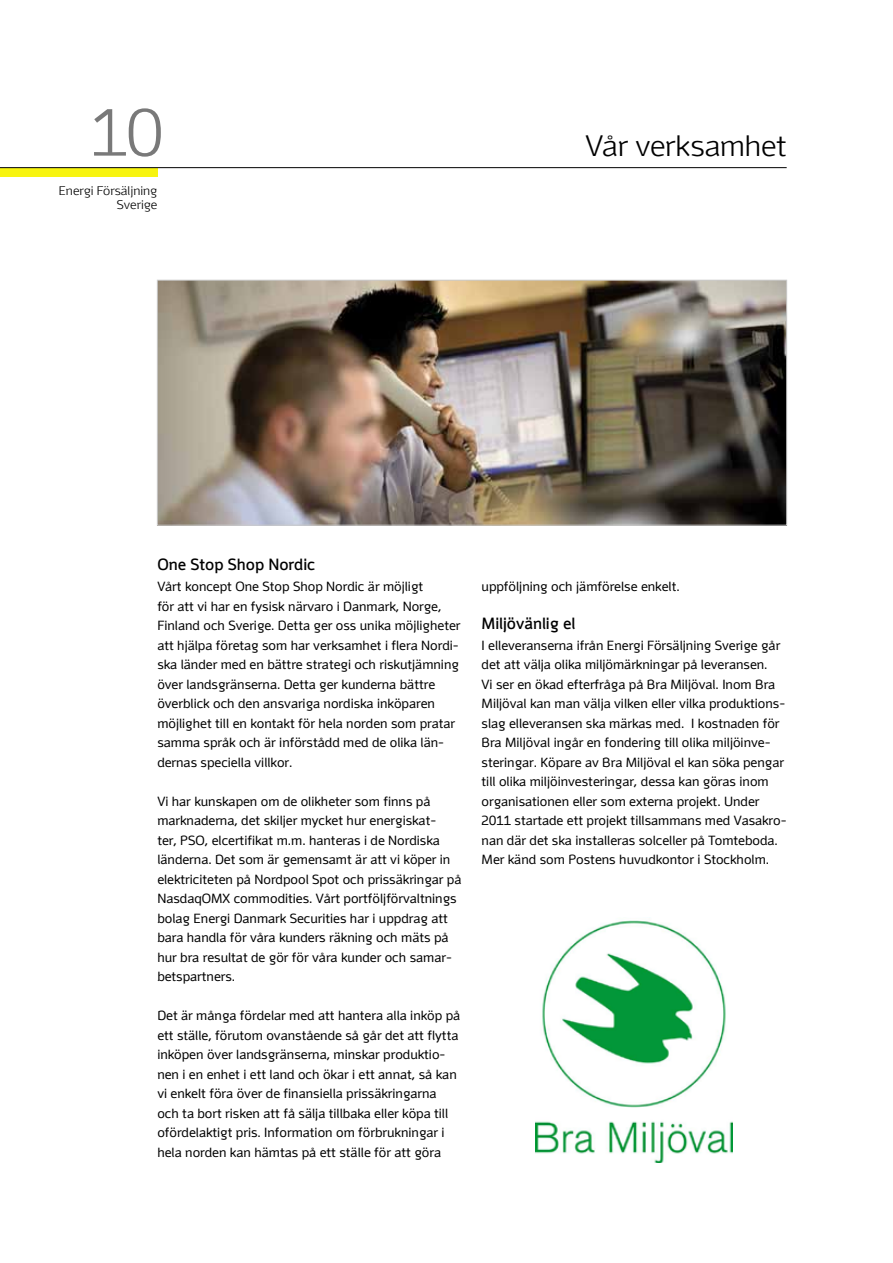
<style>
.page{position:relative;width:893px;height:1263px;background:#fff}
.page>*{position:absolute;margin:0;border:0;box-sizing:border-box;transform-origin:0 0}
.t1{font:300 67.5px "Energi";color:#797979}
.t2{font:300 30px "Energi";letter-spacing:-.005em;color:#000}
.t3{font:700 16.5px "Energi";color:#000}
.t4{font:13.5px/19.5px "Energi";color:#000}
.t5{font:300 12.75px/14.2px "Energi";color:#000;text-align:right}
</style>
<div class="page">
<div style="left:0;top:168px;width:157px;height:8px;background:#f7f410"></div>
<hr style="left:0;top:167px;width:787px;height:1px;background:#000">
<img style="left:536px;top:920px;width:196px;height:242px">
<img style="left:159px;top:282px;width:626px;height:241px">
<div style="left:157px;top:280px;width:630px;height:245px;border:1px solid #cbcbcb"></div>
<p class="t1" style="left:91px;top:93px;width:73px">10</p>
<p class="t5" style="left:59px;top:183px;width:100px">Energi Försäljning<br>Sverige</p>
<p class="t2" style="left:586px;top:128px;width:202px">Vår verksamhet</p>
<p class="t3" style="left:157px;top:555px;width:159px">One Stop Shop Nordic</p>
<p class="t4" style="left:157px;top:577px;width:305px">Vårt koncept One Stop Shop Nordic är möjligt<br>för att vi har en fysisk närvaro i Danmark, Norge, Finland och Sverige. Detta ger oss unika möjligheter att hjälpa företag som har verksamhet i flera Nordi&shy;ska länder med en bättre strategi och riskutjämning över landsgränserna. Detta ger kunderna bättre överblick och den ansvariga nordiska inköparen möjlighet till en kontakt för hela norden som pratar samma språk och är införstådd med de olika län&shy;dernas speciella villkor.</p>
<p class="t4" style="left:157px;top:791px;width:306px">Vi har kunskapen om de olikheter som finns på marknaderna, det skiljer mycket hur energiskat-<br>ter, PSO, elcertifikat m.m. hanteras i de Nordiska länderna. Det som är gemensamt är att vi köper in elektriciteten på Nordpool Spot och prissäkringar på NasdaqOMX commodities. Vårt portföljförvaltnings bolag Energi Danmark Securities har i uppdrag att bara handla för våra kunders räkning och mäts på hur bra resultat de gör för våra kunder och samar&shy;betspartners.</p>
<p class="t4" style="left:157px;top:1005px;width:304px">Det är många fördelar med att hantera alla inköp på ett ställe, förutom ovanstående så går det att flytta inköpen över landsgränserna, minskar produktio&shy;nen i en enhet i ett land och ökar i ett annat, så kan vi enkelt föra över de finansiella prissäkringarna och ta bort risken att få sälja tillbaka eller köpa till ofördelaktigt pris. Information om förbrukningar i hela norden kan hämtas på ett ställe för att göra</p>
<p class="t4" style="left:482px;top:577px;width:200px">uppföljning och jämförelse enkelt.</p>
<p class="t3" style="left:482px;top:613px;width:95px">Miljövänlig el</p>
<p class="t4" style="left:482px;top:635px;width:307px">I elleveranserna ifrån Energi Försäljning Sverige går det att välja olika miljömärkningar på leveransen.<br>Vi ser en ökad efterfråga på Bra Miljöval. Inom Bra Miljöval kan man välja vilken eller vilka produktions&shy;slag elleveransen ska märkas med. I kostnaden för Bra Miljöval ingår en fondering till olika miljöinve&shy;steringar. Köpare av Bra Miljöval el kan söka pengar till olika miljöinvesteringar, dessa kan göras inom organisationen eller som externa projekt. Under 2011 startade ett projekt tillsammans med Vasakro&shy;nan där det ska installeras solceller på Tomteboda.<br>Mer känd som Postens huvudkontor i Stockholm.</p>
</div>
